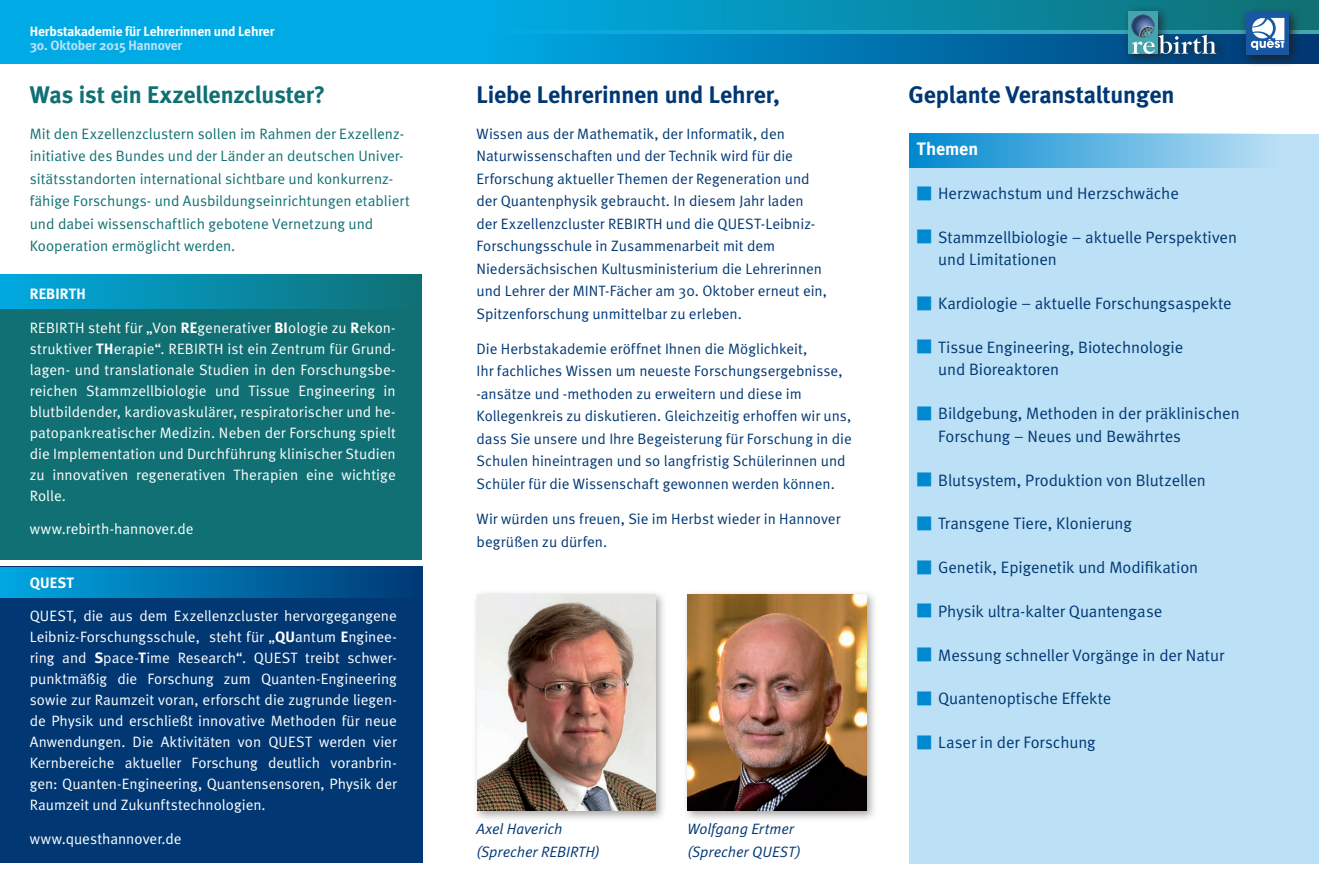
<style>
.page{position:relative;width:1319px;height:893px;background:#fff}
.page>*{position:absolute;margin:0;border:0;box-sizing:border-box;transform-origin:0 0}
.t1{font:700 24px "Meta";letter-spacing:-.005em;color:#013874}
.t2{font:700 24px "Meta";letter-spacing:-.005em;color:#117073}
.t3{font:700 18px "Meta";color:#fff}
.t4{font:16.5px/22.5px "Meta Normal";letter-spacing:-.005em;color:#013874}
.Body_klein{font:15px/21px "Meta Normal";letter-spacing:.005em;color:#fff;text-align:justify}
.Body_Blau{font:15px/22.5px "Meta Normal";color:#013874}
.Body_Blau-2{font:15px/22.5px "Meta Normal";color:#117073}
.Body_Blau-3{font:italic 15px/22.5px "Meta Normal";color:#013874}
.Body_klein-2{font:700 15px "Meta";letter-spacing:.01em;color:#fff}
.t5{font:700 13.5px "Meta";letter-spacing:-.01em;color:#fff}
.t6{font:700 13.5px "Meta";letter-spacing:-.015em;color:#bce0f5}
.s1{font-family:"Meta";font-weight:700}
</style>
<div class="page">
<div style="left:909px;top:134px;width:409px;height:729px;background:#bce0f5"></div>
<div style="left:0;top:274px;width:421px;height:286px;background:#117073"></div>
<div style="left:0;top:567px;width:422px;height:296px;background:#013874"></div>
<div style="left:0;top:567px;width:422px;height:30px;background:linear-gradient(to right,#00a7e1,#003975)"></div>
<div style="left:0;top:274px;width:422px;height:34px;background:linear-gradient(to right,#00a9e1,#107074)"></div>
<svg style="left:486px;top:0;width:817px;height:64px;background:#0489b7"></svg>
<div style="left:0;top:0;width:486px;height:64px;background:#00abe5"></div>
<div style="left:909px;top:134px;width:409px;height:34px;background:linear-gradient(to right,#0089d0,#cbe7f8)"></div>
<svg style="left:1239px;top:6px;width:61px;height:59px;background:#16536e"></svg>
<div style="left:1245px;top:12px;width:43px;height:43px;background:#1857a2"></div>
<svg style="left:1250px;top:18px;width:34px;height:32px"></svg>
<div style="left:1122px;top:5px;width:104px;height:61px;background:#231f20;opacity:.75"></div>
<div style="left:1128px;top:11px;width:29px;height:43px;background:#44a5ae"></div>
<svg style="left:1132px;top:35px;width:84px;height:19px"></svg>
<img style="left:1130px;top:14px;width:24px;height:23px;border-radius:12px">
<div style="left:472px;top:589px;width:195px;height:233px;background:#231f20;opacity:.4"></div>
<img style="left:477px;top:594px;width:179px;height:216px">
<div style="left:682px;top:589px;width:195px;height:233px;background:#231f20;opacity:.4"></div>
<img style="left:687px;top:594px;width:179px;height:216px">
<p class="t5" style="left:30px;top:24px;width:246px">Herbstakademie für Lehrerinnen und Lehrer</p>
<p class="t6" style="left:30px;top:37px;width:154px">30. Oktober 2015 Hannover</p>
<h2 class="t2" style="left:30px;top:81px;width:297px">Was ist ein Exzellenzcluster?</h2>
<p class="Body_Blau-2" style="left:30px;top:122px;width:381px">Mit den Exzellenzclustern sollen im Rahmen der Exzellenz&shy;initiative des Bundes und der Länder an deutschen Univer&shy;sitätsstandorten international sichtbare und konkurrenz&shy;fähige Forschungs- und Ausbildungseinrichtungen etabliert und dabei wissenschaftlich gebotene Vernetzung und Kooperation ermöglicht werden.</p>
<p class="Body_klein-2" style="left:30px;top:285px;width:58px">REBIRTH</p>
<p class="Body_klein" style="left:30px;top:317px;width:367px">REBIRTH steht für „Von <span class="s1">RE</span>generativer <span class="s1">BI</span>ologie zu <span class="s1">R</span>ekon&shy;struktiver <span class="s1">TH</span>erapie“. REBIRTH ist ein Zentrum für Grund&shy;lagen- und translationale Studien in den Forschungsbe&shy;reichen Stammzellbiologie und Tissue Engineering in blutbildender, kardiovaskulärer, respiratorischer und he&shy;patopankreatischer Medizin. Neben der Forschung spielt die Implementation und Durchführung klinischer Studien zu innovativen regenerativen Therapien eine wichtige Rolle.</p>
<p class="Body_klein" style="left:30px;top:519px;width:165px">www.rebirth-hannover.de</p>
<h2 class="t1" style="left:476px;top:81px;width:305px">Liebe Lehrerinnen und Lehrer,</h2>
<p class="Body_Blau" style="left:476px;top:122px;width:352px">Wissen aus der Mathematik, der Informatik, den Naturwissenschaften und der Technik wird für die Erforschung aktueller Themen der Regeneration und der Quantenphysik gebraucht. In diesem Jahr laden der Exzellenzcluster REBIRTH und die QUEST-Leibniz-Forschungsschule in Zusammenarbeit mit dem Niedersächsischen Kultusministerium die Lehrerinnen und Lehrer der MINT-Fächer am 30. Oktober erneut ein, Spitzenforschung unmittelbar zu erleben.</p>
<p class="Body_Blau" style="left:476px;top:337px;width:377px">Die Herbstakademie eröffnet Ihnen die Möglichkeit,<br>Ihr fachliches Wissen um neueste Forschungsergebnisse, -ansätze und -methoden zu erweitern und diese im Kollegenkreis zu diskutieren. Gleichzeitig erhoffen wir uns, dass Sie unsere und Ihre Begeisterung für Forschung in die Schulen hineintragen und so langfristig Schülerinnen und Schüler für die Wissenschaft gewonnen werden können.</p>
<p class="Body_Blau" style="left:476px;top:508px;width:365px">Wir würden uns freuen, Sie im Herbst wieder in Hannover begrüßen zu dürfen.</p>
<p class="Body_klein-2" style="left:30px;top:574px;width:46px">QUEST</p>
<p class="Body_klein" style="left:30px;top:606px;width:368px">QUEST, die aus dem Exzellenzcluster hervorgegangene Leibniz-Forschungsschule, steht für „<span class="s1">QU</span>antum <span class="s1">E</span>nginee&shy;ring and <span class="s1">S</span>pace-<span class="s1">T</span>ime Research“. QUEST treibt schwer&shy;punktmäßig die Forschung zum Quanten-Engineering sowie zur Raumzeit voran, erforscht die zugrunde liegen&shy;de Physik und erschließt innovative Methoden für neue Anwendungen. Die Aktivitäten von QUEST werden vier Kernbereiche aktueller Forschung deutlich voranbrin&shy;gen: Quanten-Engineering, Quantensensoren, Physik der Raumzeit und Zukunftstechnologien.</p>
<p class="Body_klein" style="left:30px;top:828px;width:153px">www.questhannover.de</p>
<p class="Body_Blau-3" style="left:476px;top:817px;width:125px">Axel Haverich (Sprecher REBIRTH)</p>
<p class="Body_Blau-3" style="left:687px;top:817px;width:115px">Wolfgang Ertmer (Sprecher QUEST)</p>
<h2 class="t1" style="left:908px;top:81px;width:267px">Geplante Veranstaltungen</h2>
<h3 class="t3" style="left:916px;top:139px;width:63px">Themen</h3>
<p class="t4" style="left:938px;top:182px;width:242px">Herzwachstum und Herzschwäche</p>
<p class="t4" style="left:938px;top:226px;width:300px">Stammzellbiologie – aktuelle Perspektiven und Limitationen</p>
<p class="t4" style="left:938px;top:292px;width:295px">Kardiologie – aktuelle Forschungsaspekte</p>
<p class="t4" style="left:938px;top:336px;width:246px">Tissue Engineering, Biotechnologie und Bioreaktoren</p>
<p class="t4" style="left:938px;top:402px;width:303px">Bildgebung, Methoden in der präklinischen<br>Forschung – Neues und Bewährtes</p>
<p class="t4" style="left:938px;top:468px;width:269px">Blutsystem, Produktion von Blutzellen</p>
<p class="t4" style="left:938px;top:512px;width:195px">Transgene Tiere, Klonierung</p>
<p class="t4" style="left:938px;top:556px;width:261px">Genetik, Epigenetik und Modifikation</p>
<p class="t4" style="left:938px;top:600px;width:225px">Physik ultra-kalter Quantengase</p>
<p class="t4" style="left:938px;top:643px;width:287px">Messung schneller Vorgänge in der Natur</p>
<p class="t4" style="left:938px;top:687px;width:174px">Quantenoptische Effekte</p>
<p class="t4" style="left:938px;top:731px;width:159px">Laser in der Forschung</p>
</div>
